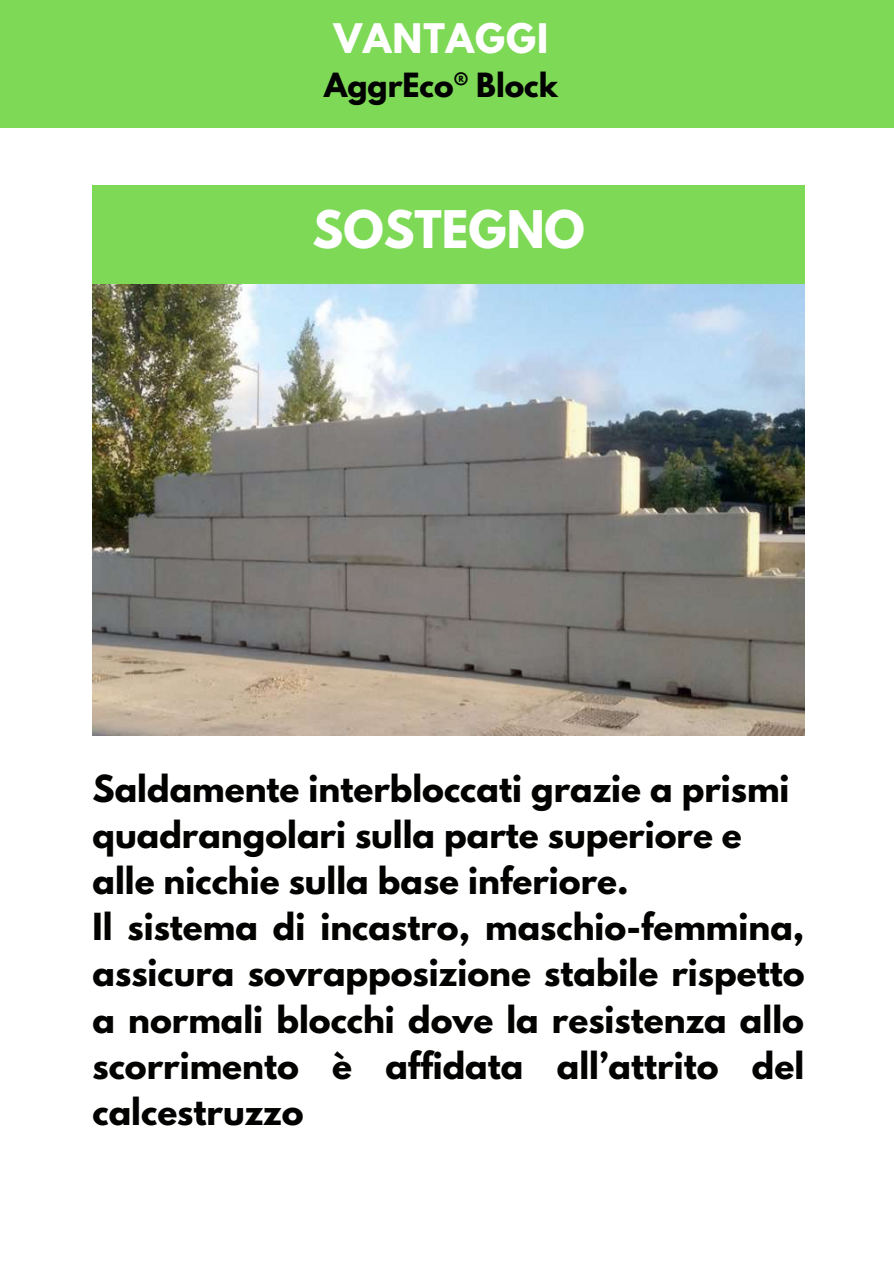
<style>
.page{position:relative;width:894px;height:1264px;background:#fff}
.page>*{position:absolute;margin:0;border:0;box-sizing:border-box;transform-origin:0 0}
.t1{font:700 45.9px "League Spartan";color:#fff}
.t2{font:700 36.15px "League Spartan";letter-spacing:.03em;color:#fff}
.t3{font:700 33px/46.2px "League Spartan";color:#020301}
.t4{font:700 29.55px "League Spartan";color:#000}
</style>
<div class="page">
<div style="left:0;top:0;width:893px;height:127px;background:#7ed957"></div>
<div style="left:92px;top:186px;width:712px;height:99px;background:#7ed957"></div>
<img style="left:92px;top:284px;width:712px;height:451px">
<p class="t2" style="left:333px;top:20px;width:216px">VANTAGGI</p>
<p class="t4" style="left:324px;top:71px;width:235px">AggrEco® Block</p>
<h1 class="t1" style="left:312px;top:207px;width:274px">SOSTEGNO</h1>
<p class="t3" style="left:92px;top:769px;width:713px">Saldamente interbloccati grazie a prismi quadrangolari sulla parte superiore e alle nicchie sulla base inferiore.<br>Il sistema di incastro, maschio-femmina, assicura sovrapposizione stabile rispetto a normali blocchi dove la resistenza allo scorrimento è affidata all’attrito del calcestruzzo</p>
</div>
